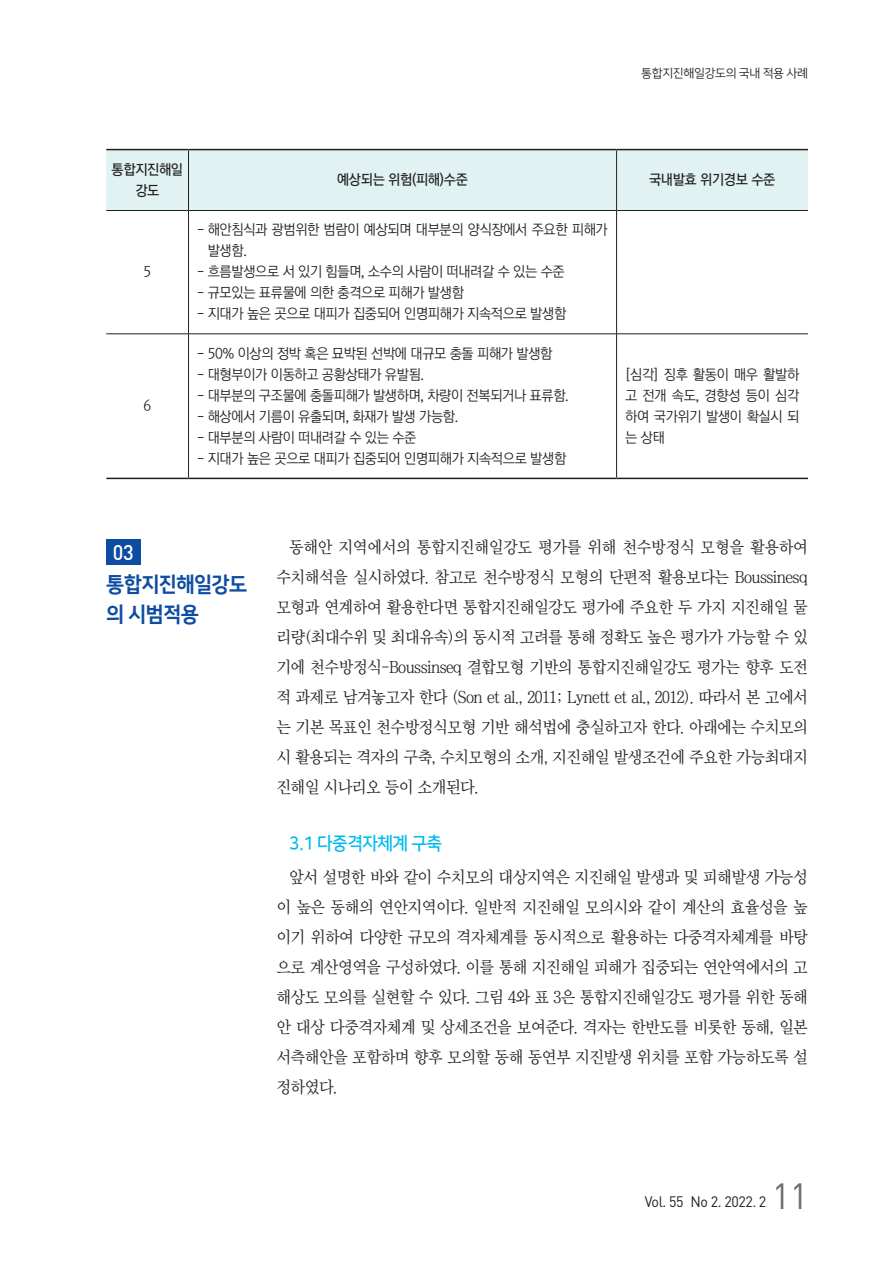
<style>
.page{position:relative;width:893px;height:1263px;background:#fff}
.page>*{position:absolute;margin:0;border:0;box-sizing:border-box;transform-origin:0 0}
.t1{font:36px "DIN Pro";color:#6c6d70;scale:.95 1}
._1_중타이틀{font:21px/30px "Nanum Square EB";letter-spacing:-.03em;color:#0d4da1;scale:.95 1}
._1_중타이틀-2{font:500 21px "DIN Pro";color:#fff;scale:.95 1}
._2_소타이틀{font:18px "Nanum Square B";letter-spacing:-.03em;color:#00baf1;scale:.95 1}
.t2{font:16.5px/30px "Chosun Sm";letter-spacing:-.03em;color:#231f20;text-align:justify}
.t3{font:15px "DIN Pro";letter-spacing:-.03em;color:#231f20;scale:.95 1}
._6_표안{font:14.25px/21px "Korean GD12 R";letter-spacing:-.03em;color:#231f20}
._6_표안-2{font:14.25px "Korean GD14 R";letter-spacing:-.03em;color:#231f20}
.t4{font:12px "Nanum Square R";letter-spacing:-.03em;color:#231f20}
</style>
<div class="page">
<div style="left:106px;top:540px;width:34px;height:25px;background:#0d4da1"></div>
<div style="left:106px;top:150px;width:702px;height:60px;background:#e0f2f2"></div>
<hr style="left:188px;top:150px;width:1px;height:60px;background:#231f20">
<hr style="left:616px;top:150px;width:1px;height:60px;background:#231f20">
<hr style="left:106px;top:210px;width:83px;height:1px;background:#231f20">
<hr style="left:189px;top:210px;width:428px;height:1px;background:#231f20">
<hr style="left:617px;top:210px;width:191px;height:1px;background:#231f20">
<hr style="left:188px;top:211px;width:1px;height:123px;background:#231f20">
<hr style="left:616px;top:211px;width:1px;height:123px;background:#231f20">
<hr style="left:106px;top:334px;width:83px;height:1px;background:#231f20">
<hr style="left:189px;top:334px;width:428px;height:1px;background:#231f20">
<hr style="left:188px;top:334px;width:1px;height:144px;background:#231f20">
<hr style="left:617px;top:334px;width:191px;height:1px;background:#231f20">
<hr style="left:616px;top:334px;width:1px;height:144px;background:#231f20">
<hr style="left:106px;top:149px;width:83px;height:1px;background:#231f20">
<hr style="left:189px;top:149px;width:428px;height:1px;background:#231f20">
<hr style="left:617px;top:149px;width:191px;height:1px;background:#231f20">
<hr style="left:106px;top:478px;width:83px;height:1px;background:#231f20">
<hr style="left:189px;top:478px;width:428px;height:1px;background:#231f20">
<hr style="left:617px;top:478px;width:191px;height:1px;background:#231f20">
<p class="t4" style="left:641px;top:67px;width:168px">통합지진해일강도의 국내 적용 사례</p>
<p class="_6_표안-2" style="left:112px;top:162px;width:73px">통합지진해일</p>
<p class="_6_표안-2" style="left:135px;top:183px;width:26px">강도</p>
<p class="_6_표안" style="left:143px;top:261px;width:9px">5</p>
<p class="_6_표안" style="left:143px;top:395px;width:9px">6</p>
<p class="_6_표안-2" style="left:337px;top:172px;width:132px">예상되는 위험(피해)수준</p>
<p class="_6_표안-2" style="left:649px;top:172px;width:128px">국내발효 위기경보 수준</p>
<p class="_6_표안" style="left:208px;top:219px;width:402px;text-indent:-11px">- 해안침식과 광범위한 범람이 예상되며 대부분의 양식장에서 주요한 피해가 발생함.</p>
<p class="_6_표안" style="left:197px;top:261px;width:369px">- 흐름발생으로 서 있기 힘들며, 소수의 사람이 떠내려갈 수 있는 수준</p>
<p class="_6_표안" style="left:197px;top:282px;width:268px">- 규모있는 표류물에 의한 충격으로 피해가 발생함</p>
<p class="_6_표안" style="left:197px;top:303px;width:371px">- 지대가 높은 곳으로 대피가 집중되어 인명피해가 지속적으로 발생함</p>
<p class="_6_표안" style="left:197px;top:343px;width:357px">- 50% 이상의 정박 혹은 묘박된 선박에 대규모 충돌 피해가 발생함</p>
<p class="_6_표안" style="left:197px;top:364px;width:228px">- 대형부이가 이동하고 공황상태가 유발됨.</p>
<p class="_6_표안" style="left:197px;top:385px;width:373px">- 대부분의 구조물에 충돌피해가 발생하며, 차량이 전복되거나 표류함.</p>
<p class="_6_표안" style="left:197px;top:406px;width:262px">- 해상에서 기름이 유출되며, 화재가 발생 가능함.</p>
<p class="_6_표안" style="left:197px;top:427px;width:221px">- 대부분의 사람이 떠내려갈 수 있는 수준</p>
<p class="_6_표안" style="left:197px;top:448px;width:371px">- 지대가 높은 곳으로 대피가 집중되어 인명피해가 지속적으로 발생함</p>
<p class="_6_표안" style="left:625px;top:364px;width:176px;text-align:justify">[심각] 징후 활동이 매우 활발하 고 전개 속도, 경향성 등이 심각 하여 국가위기 발생이 확실시 되 는 상태</p>
<p class="_1_중타이틀-2" style="left:113px;top:538px;width:23px">03</p>
<p class="_1_중타이틀" style="left:106px;top:570px;width:150px">통합지진해일강도 의 시범적용</p>
<p class="t2" style="left:276px;top:532px;width:533px;text-indent:13px">동해안 지역에서의 통합지진해일강도 평가를 위해 천수방정식 모형을 활용하여 수치해석을 실시하였다. 참고로 천수방정식 모형의 단편적 활용보다는 Boussinesq 모형과 연계하여 활용한다면 통합지진해일강도 평가에 주요한 두 가지 지진해일 물 리량(최대수위 및 최대유속)의 동시적 고려를 통해 정확도 높은 평가가 가능할 수 있 기에 천수방정식-Boussinseq 결합모형 기반의 통합지진해일강도 평가는 향후 도전 적 과제로 남겨놓고자 한다 (Son et al., 2011; Lynett et al., 2012). 따라서 본 고에서 는 기본 목표인 천수방정식모형 기반 해석법에 충실하고자 한다. 아래에는 수치모의 시 활용되는 격자의 구축, 수치모형의 소개, 지진해일 발생조건에 주요한 가능최대지 진해일 시나리오 등이 소개된다.</p>
<p class="_2_소타이틀" style="left:289px;top:834px;width:162px">3.1 다중격자체계 구축</p>
<p class="t2" style="left:276px;top:862px;width:533px;text-indent:13px">앞서 설명한 바와 같이 수치모의 대상지역은 지진해일 발생과 및 피해발생 가능성 이 높은 동해의 연안지역이다. 일반적 지진해일 모의시와 같이 계산의 효율성을 높 이기 위하여 다양한 규모의 격자체계를 동시적으로 활용하는 다중격자체계를 바탕 으로 계산영역을 구성하였다. 이를 통해 지진해일 피해가 집중되는 연안역에서의 고 해상도 모의를 실현할 수 있다. 그림 4와 표 3은 통합지진해일강도 평가를 위한 동해 안 대상 다중격자체계 및 상세조건을 보여준다. 격자는 한반도를 비롯한 동해, 일본 서측해안을 포함하며 향후 모의할 동해 동연부 지진발생 위치를 포함 가능하도록 설 정하였다.</p>
<p class="t3" style="left:645px;top:1191px;width:129px">Vol. 55 No 2. 2022. 2</p>
<h1 class="t1" style="left:772px;top:1171px;width:39px">11</h1>
</div>
